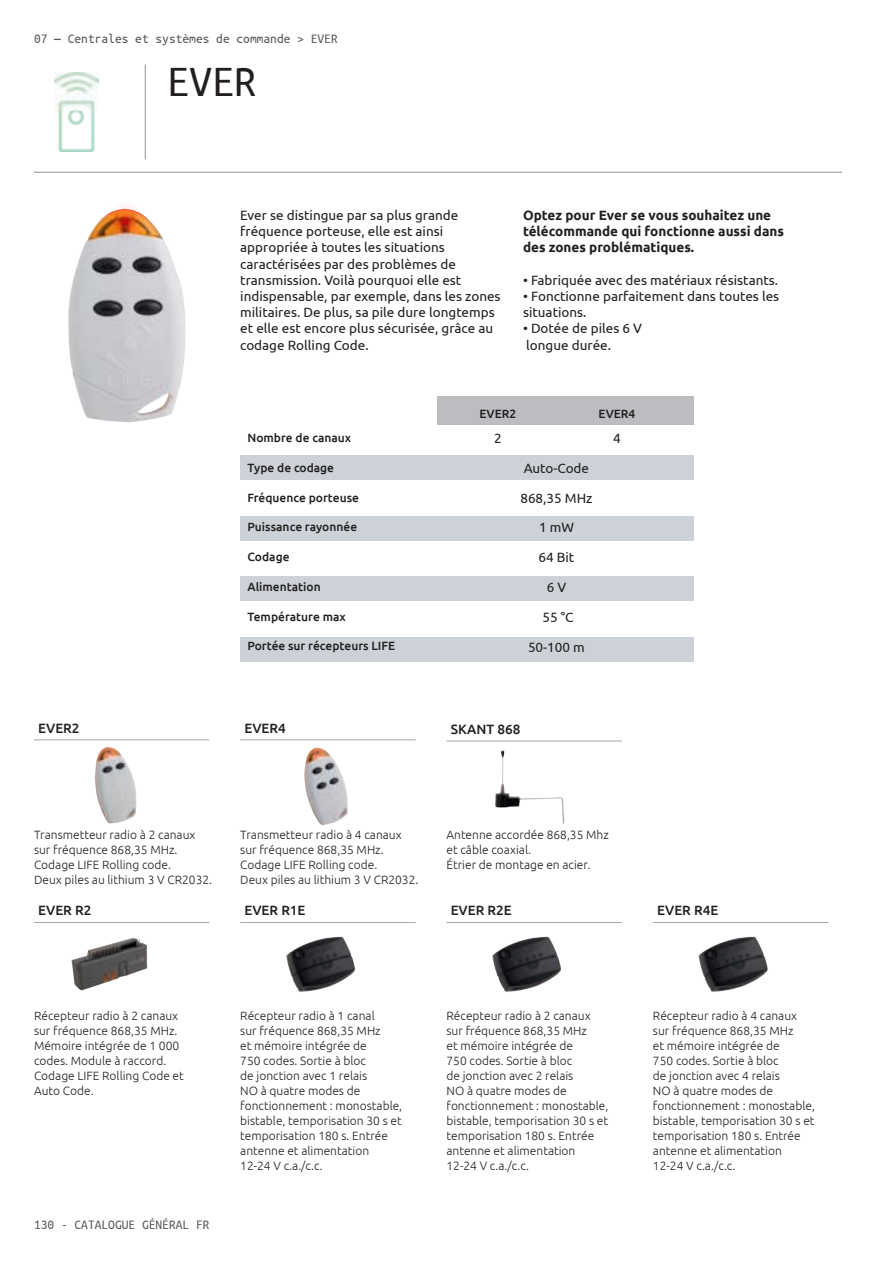
<style>
.page{position:relative;width:893px;height:1263px;background:#fff}
.page>*{position:absolute;margin:0;border:0;box-sizing:border-box;transform-origin:0 0}
.testo_dim_1{font:45px "Ubuntu Mono";color:#231f20}
.t1{font:13.5px/16.2px "Ubuntu";color:#231f20}
.t2{font:700 13.5px/16.2px "Ubuntu";color:#231f20}
.Testi_Ubuntu_MONO_9p{font:13.5px "Ubuntu Mono";color:#57585a}
.t3{font:500 13.5px "Ubuntu";color:#231f20}
.t4{font:300 12px/15px "Ubuntu";color:#231f20}
.t5{font:500 12px "Ubuntu";color:#231f20}
.s1{font-weight:700}
</style>
<div class="page">
<hr style="left:446px;top:741px;width:176px;height:1px;background:#a8a9ad">
<hr style="left:34px;top:922px;width:175px;height:1px;background:#a8a9ad">
<hr style="left:34px;top:739px;width:175px;height:1px;background:#a8a9ad">
<hr style="left:240px;top:922px;width:176px;height:1px;background:#a8a9ad">
<hr style="left:240px;top:739px;width:176px;height:1px;background:#a8a9ad">
<hr style="left:446px;top:922px;width:176px;height:1px;background:#a8a9ad">
<hr style="left:653px;top:922px;width:175px;height:1px;background:#a8a9ad">
<img style="left:71px;top:937px;width:77px;height:54px">
<img style="left:286px;top:936px;width:69px;height:56px">
<img style="left:492px;top:936px;width:69px;height:56px">
<img style="left:698px;top:936px;width:70px;height:56px">
<img style="left:95px;top:747px;width:42px;height:77px">
<img style="left:304px;top:747px;width:44px;height:79px">
<img style="left:495px;top:750px;width:70px;height:74px">
<div style="left:437px;top:396px;width:257px;height:29px;background:#bcbdc0"></div>
<div style="left:240px;top:455px;width:454px;height:25px;background:#ccd2d7"></div>
<div style="left:240px;top:637px;width:454px;height:24px;background:#ccd2d7"></div>
<div style="left:240px;top:516px;width:454px;height:24px;background:#ccd2d7"></div>
<div style="left:240px;top:576px;width:454px;height:25px;background:#ccd2d7"></div>
<img style="left:68px;top:206px;width:118px;height:217px">
<img style="left:54px;top:73px;width:45px;height:78px">
<hr style="left:34px;top:172px;width:808px;height:1px;background:#231f20">
<hr style="left:145px;top:64px;width:1px;height:95px;background:#231f20">
<p class="Testi_Ubuntu_MONO_9p" style="left:34px;top:32px;width:305px">07 <span class="s1">―</span> Centrales et systèmes de commande &gt; EVER</p>
<p class="testo_dim_1" style="left:167px;top:59px;width:91px">EVER</p>
<p class="t1" style="left:240px;top:207px;width:262px">Ever se distingue par sa plus grande fréquence porteuse, elle est ainsi appropriée à toutes les situations caractérisées par des problèmes de transmission. Voilà pourquoi elle est indispensable, par exemple, dans les zones militaires. De plus, sa pile dure longtemps et elle est encore plus sécurisée, grâce au codage Rolling Code.</p>
<p class="t2" style="left:523px;top:207px;width:262px">Optez pour Ever se vous souhaitez une télécommande qui fonctionne aussi dans des zones problématiques.</p>
<p class="t1" style="left:523px;top:272px;width:257px">• Fabriquée avec des matériaux résistants.</p>
<p class="t1" style="left:523px;top:288px;width:258px">• Fonctionne parfaitement dans toutes les situations.</p>
<p class="t1" style="left:523px;top:320px;width:121px">• Dotée de piles 6 V</p>
<p class="t1" style="left:526px;top:336px;width:86px">longue durée.</p>
<p class="t5" style="left:480px;top:406px;width:38px">EVER2</p>
<p class="t5" style="left:599px;top:406px;width:38px">EVER4</p>
<p class="t3" style="left:38px;top:719px;width:43px">EVER2</p>
<p class="t5" style="left:247px;top:430px;width:105px">Nombre de canaux</p>
<p class="t1" style="left:494px;top:430px;width:9px">2</p>
<p class="t1" style="left:613px;top:430px;width:9px">4</p>
<p class="t5" style="left:247px;top:460px;width:88px">Type de codage</p>
<p class="t1" style="left:524px;top:460px;width:67px">Auto-Code</p>
<p class="t5" style="left:247px;top:490px;width:113px">Fréquence porteuse</p>
<p class="t1" style="left:520px;top:489px;width:74px">868,35 MHz</p>
<p class="t5" style="left:247px;top:519px;width:111px">Puissance rayonnée</p>
<p class="t1" style="left:539px;top:519px;width:36px">1 mW</p>
<p class="t5" style="left:247px;top:549px;width:44px">Codage</p>
<p class="t1" style="left:538px;top:549px;width:37px">64 Bit</p>
<p class="t5" style="left:247px;top:579px;width:75px">Alimentation</p>
<p class="t1" style="left:547px;top:579px;width:21px">6 V</p>
<p class="t5" style="left:247px;top:609px;width:100px">Température max</p>
<p class="t1" style="left:542px;top:608px;width:33px">55 °C</p>
<p class="t5" style="left:247px;top:638px;width:149px">Portée sur récepteurs LIFE</p>
<p class="t1" style="left:528px;top:638px;width:58px">50-100 m</p>
<p class="t3" style="left:244px;top:719px;width:43px">EVER4</p>
<p class="t3" style="left:451px;top:720px;width:71px">SKANT 868</p>
<p class="t4" style="left:34px;top:827px;width:163px">Transmetteur radio à 2 canaux</p>
<p class="t4" style="left:34px;top:842px;width:145px">sur fréquence 868,35 MHz.</p>
<p class="t4" style="left:34px;top:857px;width:139px">Codage LIFE Rolling code.</p>
<p class="t4" style="left:34px;top:872px;width:180px">Deux piles au lithium 3 V CR2032.</p>
<p class="t3" style="left:38px;top:902px;width:55px">EVER R2</p>
<p class="t4" style="left:240px;top:827px;width:163px">Transmetteur radio à 4 canaux</p>
<p class="t4" style="left:240px;top:842px;width:145px">sur fréquence 868,35 MHz.</p>
<p class="t4" style="left:240px;top:857px;width:139px">Codage LIFE Rolling code.</p>
<p class="t4" style="left:240px;top:872px;width:180px">Deux piles au lithium 3 V CR2032.</p>
<p class="t3" style="left:244px;top:902px;width:63px">EVER R1E</p>
<p class="t4" style="left:446px;top:827px;width:164px">Antenne accordée 868,35 Mhz et câble coaxial.</p>
<p class="t4" style="left:446px;top:857px;width:145px">Étrier de montage en acier.</p>
<p class="t3" style="left:451px;top:902px;width:63px">EVER R2E</p>
<p class="t3" style="left:657px;top:902px;width:63px">EVER R4E</p>
<p class="t4" style="left:34px;top:1008px;width:151px">Récepteur radio à 2 canaux sur fréquence 868,35 MHz.<br>Mémoire intégrée de 1 000 codes. Module à raccord.<br>Codage LIFE Rolling Code et<br>Auto Code.</p>
<p class="Testi_Ubuntu_MONO_9p" style="left:34px;top:1218px;width:177px">130 - CATALOGUE GÉNÉRAL FR</p>
<p class="t4" style="left:240px;top:1008px;width:164px">Récepteur radio à 1 canal<br>sur fréquence 868,35 MHz<br>et mémoire intégrée de<br>750 codes. Sortie à bloc<br>de jonction avec 1 relais<br>NO à quatre modes de fonctionnement : monostable, bistable, temporisation 30 s et temporisation 180 s. Entrée antenne et alimentation</p>
<p class="t4" style="left:240px;top:1158px;width:84px">12-24 V c.a./c.c.</p>
<p class="t4" style="left:446px;top:1008px;width:164px">Récepteur radio à 2 canaux sur fréquence 868,35 MHz<br>et mémoire intégrée de<br>750 codes. Sortie à bloc<br>de jonction avec 2 relais<br>NO à quatre modes de fonctionnement : monostable, bistable, temporisation 30 s et temporisation 180 s. Entrée antenne et alimentation</p>
<p class="t4" style="left:446px;top:1158px;width:84px">12-24 V c.a./c.c.</p>
<p class="t4" style="left:653px;top:1008px;width:164px">Récepteur radio à 4 canaux sur fréquence 868,35 MHz<br>et mémoire intégrée de<br>750 codes. Sortie à bloc<br>de jonction avec 4 relais<br>NO à quatre modes de fonctionnement : monostable, bistable, temporisation 30 s et temporisation 180 s. Entrée antenne et alimentation</p>
<p class="t4" style="left:653px;top:1158px;width:84px">12-24 V c.a./c.c.</p>
</div>
